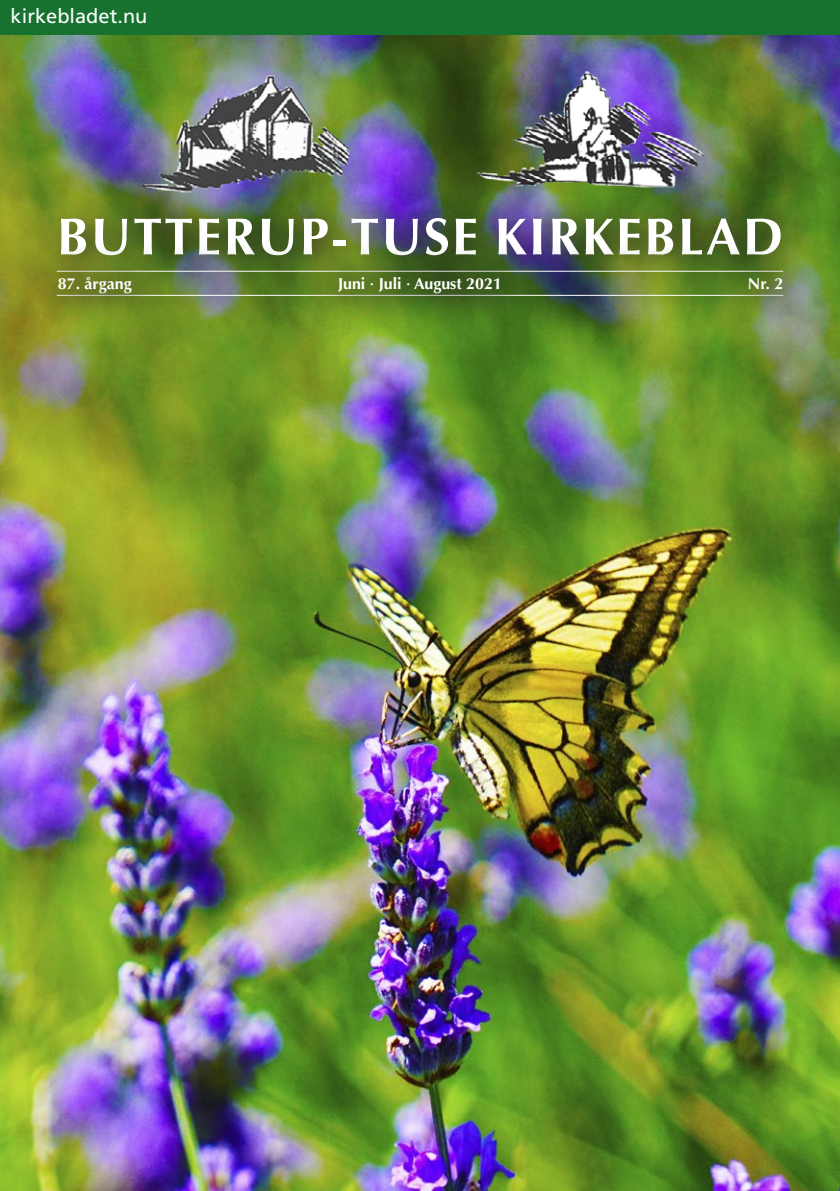
<style>
.page{position:relative;width:840px;height:1191px;background:#fff}
.page>*{position:absolute;margin:0;border:0;box-sizing:border-box;transform-origin:0 0}
.t1{font:700 52px "Optima LT Std";letter-spacing:.04em;color:#fff}
.t2{font:20px "Frutiger LT Std";color:#fff}
.t3{font:700 16px "Optima LT Std";color:#fff}
</style>
<div class="page">
<img style="left:0;top:34px;width:839px;height:1157px">
<div style="left:0;top:0;width:839px;height:34px;background:#16722e"></div>
<img style="left:134px;top:58px;width:233px;height:133px">
<img style="left:463px;top:50px;width:249px;height:141px">
<div style="left:33px;top:191px;width:779px;height:97px;background:#231f20;opacity:.75"></div>
<div style="left:32px;top:242px;width:781px;height:64px;background:#231f20;opacity:.75"></div>
<div style="left:32px;top:266px;width:781px;height:64px;background:#231f20;opacity:.75"></div>
<hr style="left:57px;top:295px;width:725px;height:1px;background:#fff">
<div style="left:32px;top:249px;width:132px;height:76px;background:#231f20;opacity:.75"></div>
<div style="left:311px;top:249px;width:221px;height:75px;background:#231f20;opacity:.75"></div>
<div style="left:721px;top:250px;width:92px;height:71px;background:#231f20;opacity:.75"></div>
<p class="t2" style="left:11px;top:4px;width:138px">kirkebladet.nu</p>
<p class="t1" style="left:57px;top:206px;width:727px">BUTTERUP-TUSE KIRKEBLAD</p>
<p class="t3" style="left:58px;top:274px;width:75px">87. årgang</p>
<p class="t3" style="left:338px;top:274px;width:165px">Juni · Juli · August 2021</p>
<p class="t3" style="left:747px;top:274px;width:37px">Nr. 2</p>
</div>
